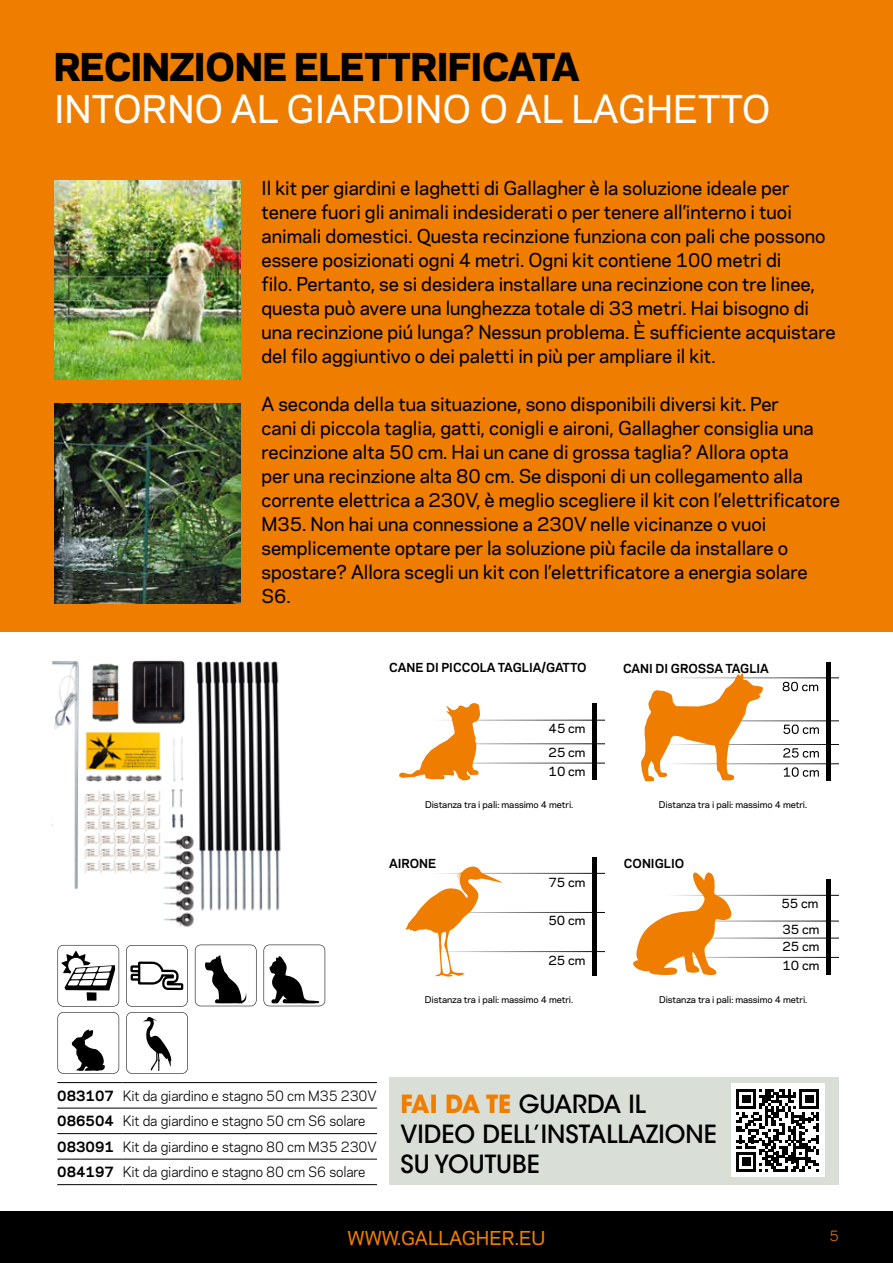
<style>
.page{position:relative;width:893px;height:1263px;background:#fff}
.page>*{position:absolute;margin:0;border:0;box-sizing:border-box;transform-origin:0 0}
.t1{font:500 36px "Galaxie Polaris";color:#fff}
.t2{font:800 36px "Galaxie Polaris";color:#000}
.t3{font:500 24.9px/29.8px "ITC Avant Garde Std";color:#000}
.t4{font:500 18px/24px "Galaxie Polaris";color:#000}
.t5{font:500 18px "Galaxie Polaris";color:#ef7d00}
.t6{font:13.5px/25.5px "Galaxie Polaris";letter-spacing:-.01em;color:#000;scale:.95 1}
.t7{font:13.5px "Galaxie Polaris";color:#ef7d00}
.t8{font:500 12px/23.7px "Galaxie Polaris";color:#000}
.t9{font:700 11.7px "Galaxie Polaris";color:#000}
.t10{font:500 8.7px "Galaxie Polaris";letter-spacing:-.01em;color:#000}
.s1{font-weight:700}
.s2{font-weight:700;color:#ef7d00}
</style>
<div class="page">
<div style="left:0;top:1212px;width:893px;height:51px;background:#000"></div>
<div style="left:1px;top:0;width:892px;height:631px;background:#ef7d00"></div>
<img style="left:52px;top:660px;width:229px;height:267px">
<img style="left:54px;top:181px;width:186px;height:199px">
<img style="left:54px;top:404px;width:186px;height:199px">
<div style="left:389px;top:1077px;width:450px;height:108px;background:#d9dfd7"></div>
<div style="left:826px;top:662px;width:5px;height:119px;background:#000"></div>
<hr style="left:665px;top:677px;width:174px;height:1px;background:#000">
<hr style="left:665px;top:720px;width:174px;height:1px;background:#000">
<hr style="left:665px;top:744px;width:174px;height:1px;background:#000">
<hr style="left:665px;top:763px;width:174px;height:1px;background:#000">
<svg style="left:641px;top:673px;width:122px;height:108px"></svg>
<svg style="left:783px;top:724px;width:36px;height:10px"></svg>
<svg style="left:783px;top:748px;width:36px;height:10px"></svg>
<svg style="left:784px;top:767px;width:35px;height:10px"></svg>
<div style="left:592px;top:857px;width:5px;height:119px;background:#000"></div>
<hr style="left:431px;top:873px;width:174px;height:1px;background:#000">
<hr style="left:431px;top:912px;width:174px;height:1px;background:#000">
<hr style="left:431px;top:951px;width:174px;height:1px;background:#000">
<div style="left:592px;top:703px;width:5px;height:77px;background:#000"></div>
<hr style="left:431px;top:720px;width:174px;height:1px;background:#000">
<hr style="left:431px;top:743px;width:174px;height:1px;background:#000">
<hr style="left:431px;top:763px;width:174px;height:1px;background:#000">
<svg style="left:399px;top:703px;width:81px;height:77px"></svg>
<hr style="left:826px;top:879px;width:4px;height:95px;background:#000">
<hr style="left:665px;top:920px;width:174px;height:1px;background:#000">
<hr style="left:665px;top:938px;width:174px;height:1px;background:#000">
<hr style="left:665px;top:957px;width:174px;height:1px;background:#000">
<hr style="left:665px;top:895px;width:174px;height:1px;background:#000">
<svg style="left:633px;top:872px;width:99px;height:103px"></svg>
<svg style="left:406px;top:866px;width:96px;height:111px"></svg>
<svg style="left:195px;top:945px;width:62px;height:61px"></svg>
<svg style="left:264px;top:945px;width:61px;height:61px"></svg>
<svg style="left:58px;top:1012px;width:61px;height:62px"></svg>
<svg style="left:126px;top:945px;width:62px;height:129px"></svg>
<svg style="left:58px;top:945px;width:61px;height:61px"></svg>
<svg style="left:783px;top:682px;width:35px;height:9px"></svg>
<div style="left:731px;top:1084px;width:93px;height:93px;background:#fff"></div>
<svg style="left:736px;top:1089px;width:83px;height:83px"></svg>
<hr style="left:57px;top:1082px;width:66px;height:1px;background:#000">
<hr style="left:123px;top:1082px;width:254px;height:1px;background:#000">
<hr style="left:57px;top:1108px;width:66px;height:1px;background:#000">
<hr style="left:123px;top:1108px;width:254px;height:1px;background:#000">
<hr style="left:57px;top:1133px;width:66px;height:1px;background:#000">
<hr style="left:123px;top:1133px;width:254px;height:1px;background:#000">
<hr style="left:57px;top:1159px;width:66px;height:1px;background:#000">
<hr style="left:123px;top:1159px;width:254px;height:1px;background:#000">
<hr style="left:57px;top:1184px;width:66px;height:1px;background:#000">
<hr style="left:123px;top:1184px;width:254px;height:1px;background:#000">
<h1 class="t2" style="left:54px;top:37px;width:527px">RECINZIONE ELETTRIFICATA</h1>
<h1 class="t1" style="left:54px;top:82px;width:718px">INTORNO AL GIARDINO O AL LAGHETTO</h1>
<p class="t4" style="left:261px;top:175px;width:576px">Il kit per giardini e laghetti di Gallagher è la soluzione ideale per tenere fuori gli animali indesiderati o per tenere all’interno i tuoi animali domestici. Questa recinzione funziona con pali che possono essere posizionati ogni 4 metri. Ogni kit contiene 100 metri di<br>filo. Pertanto, se si desidera installare una recinzione con tre linee, questa può avere una lunghezza totale di 33 metri. Hai bisogno di una recinzione piú lunga? Nessun problema. È sufficiente acquistare del filo aggiuntivo o dei paletti in più per ampliare il kit.</p>
<p class="t4" style="left:261px;top:391px;width:580px">A seconda della tua situazione, sono disponibili diversi kit. Per<br>cani di piccola taglia, gatti, conigli e aironi, Gallagher consiglia una recinzione alta 50 cm. Hai un cane di grossa taglia? Allora opta<br>per una recinzione alta 80 cm. Se disponi di un collegamento alla corrente elettrica a 230V, è meglio scegliere il kit con l’elettrificatore M35. Non hai una connessione a 230V nelle vicinanze o vuoi semplicemente optare per la soluzione più facile da installare o spostare? Allora scegli un kit con l’elettrificatore a energia solare S6.</p>
<p class="t9" style="left:389px;top:658px;width:199px">CANE DI PICCOLA TAGLIA/GATTO</p>
<p class="t8" style="left:549px;top:716px;width:38px">45 cm<br>25 cm</p>
<p class="t8" style="left:549px;top:759px;width:38px">10 cm</p>
<p class="t10" style="left:425px;top:798px;width:150px">Distanza tra i pali: massimo 4 metri.</p>
<p class="t9" style="left:389px;top:855px;width:49px">AIRONE</p>
<p class="t8" style="left:548px;top:870px;width:38px">75 cm</p>
<p class="t8" style="left:548px;top:908px;width:38px">50 cm</p>
<p class="t8" style="left:548px;top:948px;width:38px">25 cm</p>
<p class="t10" style="left:425px;top:993px;width:150px">Distanza tra i pali: massimo 4 metri.</p>
<p class="t9" style="left:623px;top:660px;width:147px">CANI DI GROSSA TAGLIA</p>
<p class="t10" style="left:659px;top:798px;width:150px">Distanza tra i pali: massimo 4 metri.</p>
<p class="t9" style="left:624px;top:855px;width:62px">CONIGLIO</p>
<p class="t8" style="left:781px;top:890px;width:39px;line-height:25.8px">55 cm<br>35 cm</p>
<p class="t8" style="left:782px;top:936px;width:38px;line-height:19.2px">25 cm<br>10 cm</p>
<p class="t10" style="left:659px;top:993px;width:150px">Distanza tra i pali: massimo 4 metri.</p>
<p class="t6" style="left:57px;top:1082px;width:338px"><span class="s1">083107</span> Kit da giardino e stagno 50 cm M35 230V <span class="s1">086504</span> Kit da giardino e stagno 50 cm S6 solare <span class="s1">083091</span> Kit da giardino e stagno 80 cm M35 230V <span class="s1">084197</span> Kit da giardino e stagno 80 cm S6 solare</p>
<h2 class="t3" style="left:400px;top:1089px;width:318px"><span class="s2">FAI DA TE</span> GUARDA IL<br>VIDEO DELL’INSTALLAZIONE<br>SU YOUTUBE</h2>
<p class="t5" style="left:348px;top:1224px;width:199px">WWW.GALLAGHER.EU</p>
<p class="t7" style="left:829px;top:1226px;width:11px">5</p>
</div>
